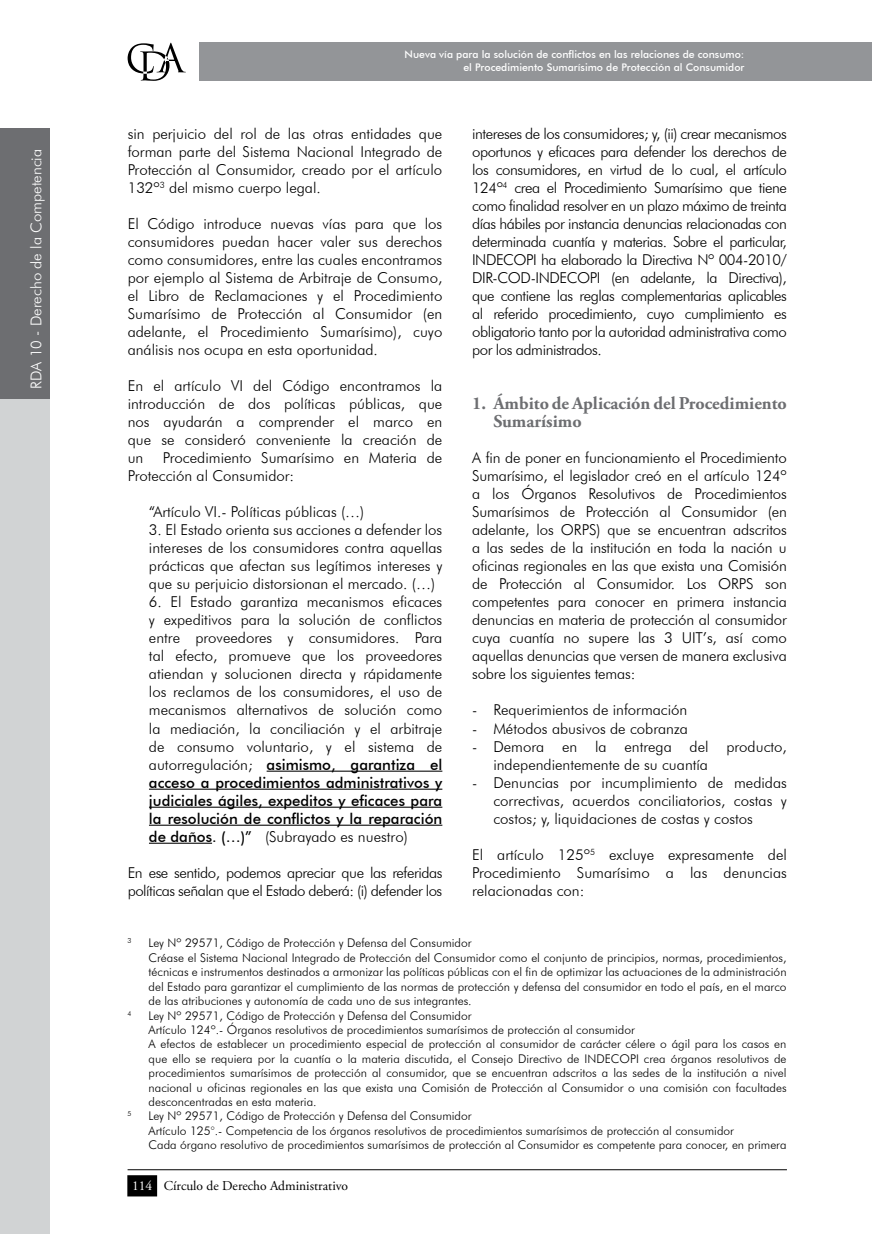
<style>
.page{position:relative;width:872px;height:1234px;background:#fff}
.page>*{position:absolute;margin:0;border:0;box-sizing:border-box;transform-origin:0 0}
.t1{font:700 18px/18px "Adobe Garamond Pro";color:#6d6e71}
.t2{font:300 15px/18px "Futura BT";color:#000;text-align:justify}
.t3{font:300 15px/18px "Futura BT";letter-spacing:-.03em;color:#000}
.t4{font:300 15px "Futura BT";color:#fff}
.t5{font:13.5px "Adobe Garamond Pro";color:#000}
.t6{font:300 12px/14.4px "Futura BT";color:#000}
.t7{font:500 10.5px/12.6px "Futura BT";color:#fff;text-align:right}
.t8{font:300 7.05px "Futura BT";color:#000}
.s1{font-weight:500}
.s2{color:#fff}
</style>
<div class="page">
<div style="left:199px;top:43px;width:673px;height:38px;background:#939598"></div>
<svg style="left:128px;top:43px;width:58px;height:38px"></svg>
<hr style="left:128px;top:1168px;width:659px;height:1px;background:#000">
<div style="left:128px;top:1175px;width:28px;height:20px;background:#000"></div>
<div style="left:127px;top:1174px;width:30px;height:22px;border:2px solid #000"></div>
<div style="left:0;top:395px;width:50px;height:838px;background:#d1d3d4"></div>
<div style="left:0;top:128px;width:50px;height:271px;background:#6d6e71"></div>
<hr style="left:267px;top:770px;width:175px;height:1px;background:#000">
<hr style="left:149px;top:788px;width:293px;height:1px;background:#000">
<hr style="left:149px;top:806px;width:293px;height:1px;background:#000">
<hr style="left:149px;top:824px;width:293px;height:1px;background:#000">
<hr style="left:149px;top:842px;width:63px;height:1px;background:#000">
<p class="t4" style="left:27px;top:388px;width:241px;rotate:-90deg">RDA 10 - Derecho de la Competencia</p>
<p class="t7" style="left:404px;top:48px;width:341px">Nueva vía para la solución de conflictos en las relaciones de consumo: el Procedimiento Sumarísimo de Protección al Consumidor</p>
<p class="t2" style="left:128px;top:125px;width:316px">sin perjuicio del rol de las otras entidades que forman parte del Sistema Nacional I ntegrado de Protección al Consumidor, creado por el artículo 132º<sup>3</sup> del mismo cuerpo legal.</p>
<p class="t2" style="left:128px;top:215px;width:316px">E l Código introduce nuevas vías para que los consumidores puedan hacer valer sus derechos como consumidores, entre las cuales encontramos por ejemplo al Sistema de Arbitraje de Consumo, el Libro de Reclamaciones y el Procedimiento Sumarísimo de Protección al Consumidor (en adelante, el Procedimiento Sumarísimo), cuyo análisis nos ocupa en esta oportunidad.</p>
<p class="t2" style="left:128px;top:377px;width:316px">En el artículo VI del Código encontramos la introducción de dos políticas públicas, que nos ayudarán a comprender el marco en que se consideró conveniente la creación de un</p>
<p class="t2" style="left:128px;top:449px;width:316px;text-indent:35px">Procedimiento Sumarísimo en Materia de<br>Protección al Consumidor:</p>
<p class="t2" style="left:149px;top:503px;width:217px">“Artículo VI .- Políticas públicas (…)</p>
<p class="t2" style="left:149px;top:521px;width:295px">3. E l Estado orienta sus acciones a defender los intereses de los consumidores contra aquellas prácticas que afectan sus legítimos intereses y que su perjuicio distorsionan el mercado. (…)</p>
<p class="t2" style="left:149px;top:593px;width:295px">6. E l Estado garantiza mecanismos eficaces y expeditivos para la solución de conflictos entre proveedores y consumidores. Para tal efecto, promueve que los proveedores atiendan y solucionen directa y rápidamente los reclamos de los consumidores, el uso de mecanismos alternativos de solución como la mediación, la conciliación y el arbitraje de consumo voluntario, y el sistema de autorregulación; <span class="s1">asimismo, garantiza el acceso a procedimientos administrativos y judiciales ágiles, expeditos y eficaces para la resolución de conflictos y la reparación de daños. (…)”</span> (Subrayado es nuestro)</p>
<p class="t3" style="left:128px;top:863px;width:316px">E n ese sentido, podemos apreciar que las referidas políticas señalan que el Estado deberá: (i) defender los</p>
<p class="t2" style="left:472px;top:125px;width:316px">intereses de los consumidores; y, (ii) crear mecanismos oportunos y eficaces para defender los derechos de los consumidores, en virtud de lo cual, el artículo 124º<sup>4</sup> crea el Procedimiento Sumarísimo que tiene como finalidad resolver en un plazo máximo de treinta días hábiles por instancia denuncias relacionadas con determinada cuantía y materias. Sobre el particular, I NDECOPI ha elaborado la Directiva Nº 004-2010/ DI R-COD -I NDECOPI (en adelante, la Directiva), que contiene las reglas complementarias aplicables al referido procedimiento, cuyo cumplimiento es obligatorio tanto por la autoridad administrativa como por los administrados.</p>
<p class="t1" style="left:493px;top:395px;width:295px;text-indent:-21px">1. Ámbito de Aplicación del Procedimiento<br>Sumarísimo</p>
<p class="t2" style="left:472px;top:449px;width:316px">A fin de poner en funcionamiento el Procedimiento Sumarísimo, el legislador creó en el artículo 124º a los Órganos Resolutivos de Procedimientos Sumarísimos de Protección al Consumidor (en adelante, los ORPS) que se encuentran adscritos a las sedes de la institución en toda la nación u oficinas regionales en las que exista una Comisión de Protección al Consumidor. Los ORPS son competentes para conocer en primera instancia denuncias en materia de protección al consumidor cuya cuantía no supere las 3 UIT’s, así como aquellas denuncias que versen de manera exclusiva sobre los siguientes temas:</p>
<p class="t2" style="left:472px;top:701px;width:217px">- Requerimientos de información</p>
<p class="t2" style="left:472px;top:719px;width:217px">- Métodos abusivos de cobranza</p>
<p class="t2" style="left:493px;top:737px;width:295px;text-indent:-21px">- Demora en la entrega del producto, independientemente de su cuantía</p>
<p class="t2" style="left:493px;top:773px;width:295px;text-indent:-21px">- Denuncias por incumplimiento de medidas correctivas, acuerdos conciliatorios, costas y costos; y, liquidaciones de costas y costos</p>
<p class="t2" style="left:472px;top:845px;width:316px">E l artículo 125º<sup>5</sup> excluye expresamente del Procedimiento Sumarísimo a las denuncias relacionadas con:</p>
<p class="t8" style="left:127px;top:936px;width:6px">3</p>
<p class="t6" style="left:149px;top:935px;width:639px">Ley Nº 29571, Código de Protección y Defensa del Consumidor<br>Créase el Sistema Nacional I ntegrado de Protección del Consumidor como el conjunto de principios, normas, procedimientos, técnicas e instrumentos destinados a armonizar las políticas públicas con el fin de optimizar las actuaciones de la administración del Estado para garantizar el cumplimiento de las normas de protección y defensa del consumidor en todo el país, en el marco de las atribuciones y autonomía de cada uno de sus integrantes.</p>
<p class="t8" style="left:127px;top:1008px;width:6px">4</p>
<p class="t6" style="left:127px;top:1007px;width:509px;text-indent:21px">Ley Nº 29571, Código de Protección y Defensa del Consumidor<br>Artículo 124º.- Órganos resolutivos de procedimientos sumarísimos de protección al consumidor<br>A</p>
<p class="t6" style="left:149px;top:1036px;width:639px;text-align:justify;text-indent:12px">efectos de establecer un procedimiento especial de protección al consumidor de carácter célere o ágil para los casos en que ello se requiera por la cuantía o la materia discutida, el Consejo Directivo de I NDECOPI crea órganos resolutivos de procedimientos sumarísimos de protección al consumidor, que se encuentran adscritos a las sedes de la institución a nivel nacional u oficinas regionales en las que exista una Comisión de Protección al Consumidor o una comisión con facultades desconcentradas en esta materia.</p>
<p class="t8" style="left:127px;top:1109px;width:6px">5</p>
<p class="t6" style="left:149px;top:1108px;width:324px">Ley Nº 29571, Código de Protección y Defensa del Consumidor</p>
<p class="t6" style="left:127px;top:1122px;width:608px">Artículo 125°.- Competencia de los órganos resolutivos de procedimientos sumarísimos de protección al consumidor</p>
<p class="t6" style="left:149px;top:1137px;width:639px">Cada órgano resolutivo de procedimientos sumarísimos de protección al Consumidor es competente para conocer, en primera</p>
<p class="t5" style="left:132px;top:1176px;width:218px"><span class="s2">114</span> Círculo de Derecho Administrativo</p>
</div>
